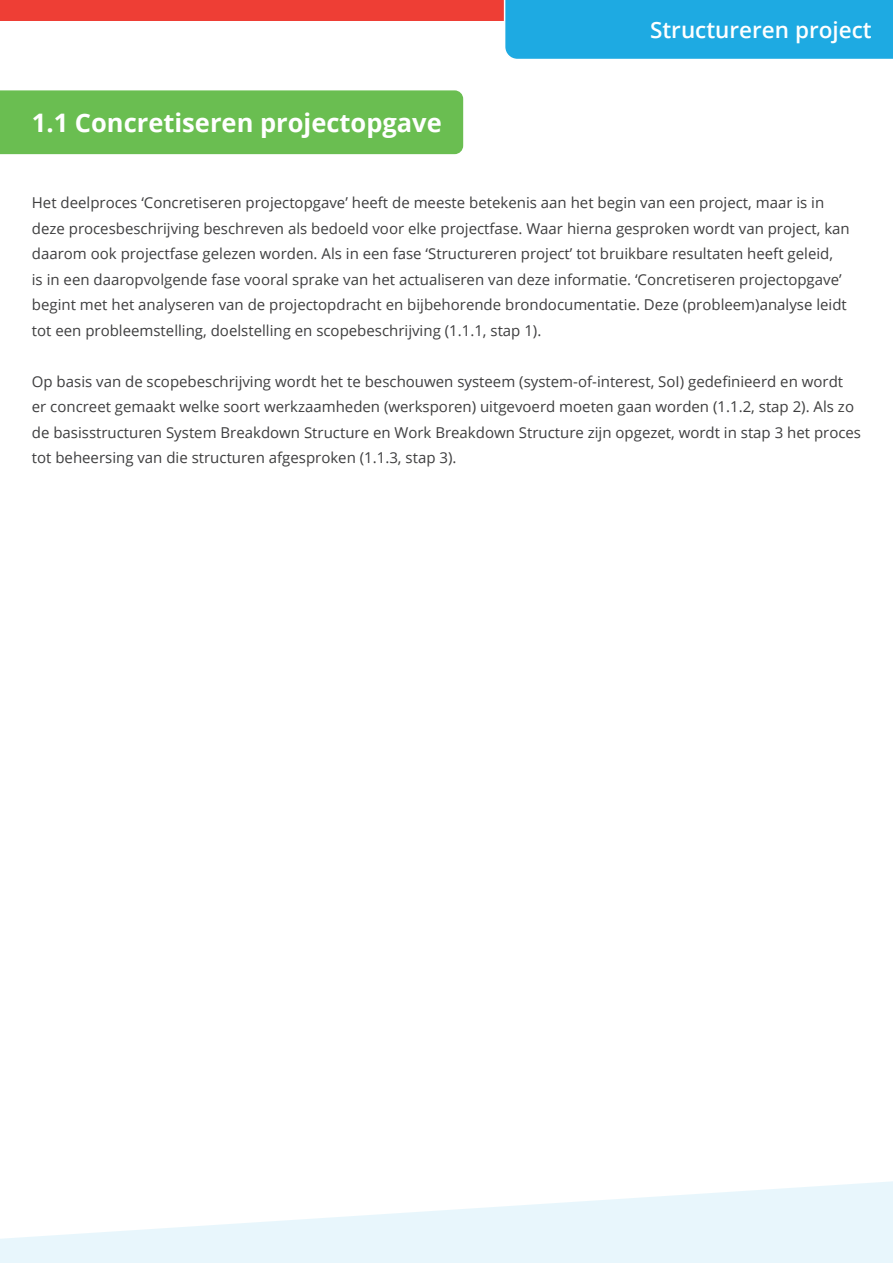
<style>
.page{position:relative;width:893px;height:1263px;background:#fff}
.page>*{position:absolute;margin:0;border:0;box-sizing:border-box;transform-origin:0 0}
.t1{font:700 25.5px "Open Sans";color:#fff}
.t2{font:600 22.5px "Open Sans";color:#fff}
.t3{font:15px/25.5px "Open Sans";color:#3e3e3f}
</style>
<div class="page">
<div style="left:0;top:0;width:517px;height:21px;background:#ee3e35"></div>
<div style="left:504px;top:0;width:389px;height:59px;background:#1eaae2"></div>
<svg style="left:0;top:1181px;width:893px;height:82px;fill:#e8f6fc"></svg>
<div style="left:0;top:90px;width:463px;height:64px;background:#6abe51"></div>
<p class="t1" style="left:32px;top:105px;width:412px">1.1 Concretiseren projectopgave</p>
<h2 class="t2" style="left:650px;top:15px;width:223px">Structureren project</h2>
<p class="t3" style="left:32px;top:190px;width:819px">Het deelproces ‘Concretiseren projectopgave’ heeft de meeste betekenis aan het begin van een project, maar is in deze procesbeschrijving beschreven als bedoeld voor elke projectfase. Waar hierna gesproken wordt van project, kan daarom ook projectfase gelezen worden. Als in een fase ‘Structureren project’ tot bruikbare resultaten heeft geleid,<br>is in een daaropvolgende fase vooral sprake van het actualiseren van deze informatie. ‘Concretiseren projectopgave’ begint met het analyseren van de projectopdracht en bijbehorende brondocumentatie. Deze (probleem)analyse leidt tot een probleemstelling, doelstelling en scopebeschrijving (1.1.1, stap 1).</p>
<p class="t3" style="left:32px;top:368px;width:831px">Op basis van de scopebeschrijving wordt het te beschouwen systeem (system-of-interest, SoI) gedefinieerd en wordt er concreet gemaakt welke soort werkzaamheden (werksporen) uitgevoerd moeten gaan worden (1.1.2, stap 2). Als zo de basisstructuren System Breakdown Structure en Work Breakdown Structure zijn opgezet, wordt in stap 3 het proces tot beheersing van die structuren afgesproken (1.1.3, stap 3).</p>
</div>
